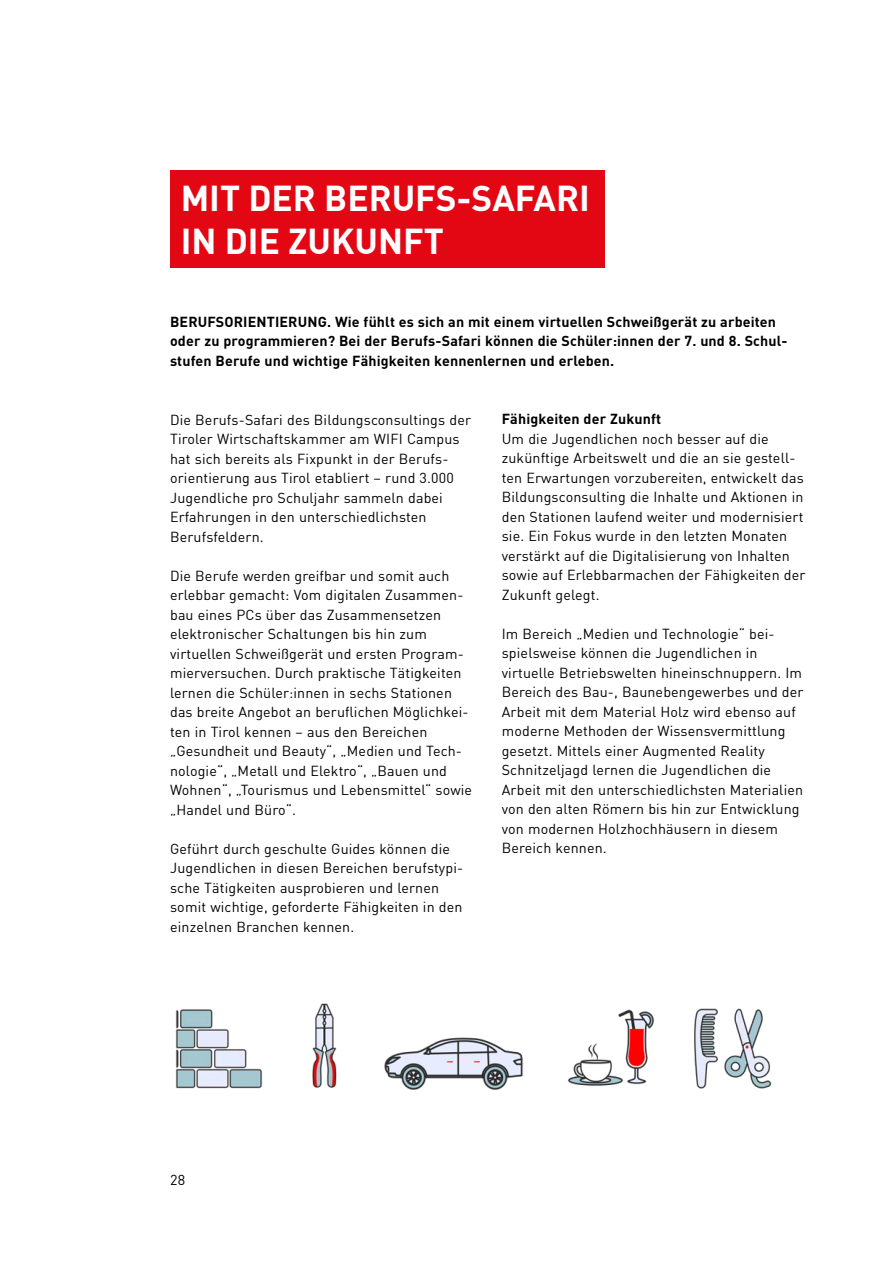
<style>
.page{position:relative;width:893px;height:1263px;background:#fff}
.page>*{position:absolute;margin:0;border:0;box-sizing:border-box;transform-origin:0 0}
.t1{font:700 35.25px/43.5px "DIN";color:#fff}
.t2{font:14.25px/19.5px "DIN";letter-spacing:.01em;color:#000}
.t3{font:700 14.25px/19.5px "DIN";letter-spacing:.01em;color:#000}
</style>
<div class="page">
<img style="left:384px;top:1037px;width:139px;height:53px">
<img style="left:312px;top:1003px;width:25px;height:85px">
<img style="left:175px;top:1009px;width:88px;height:80px">
<img style="left:567px;top:1009px;width:87px;height:77px">
<img style="left:694px;top:1008px;width:78px;height:81px">
<div style="left:170px;top:170px;width:435px;height:98px;background:#e30613"></div>
<h1 class="t1" style="left:181px;top:175px;width:411px">MIT DER BERUFS-SAFARI<br>IN DIE ZUKUNFT</h1>
<p class="t3" style="left:170px;top:311px;width:619px">BERUFSORIENTIERUNG. Wie fühlt es sich an mit einem virtuellen Schweißgerät zu arbeiten oder zu programmieren? Bei der Berufs-Safari können die Schüler:innen der 7. und 8. Schul&shy;stufen Berufe und wichtige Fähigkeiten kennenlernen und erleben.</p>
<p class="t2" style="left:170px;top:409px;width:302px">Die Berufs-Safari des Bildungsconsultings der Tiroler Wirtschaftskammer am WIFI Campus hat sich bereits als Fixpunkt in der Berufs&shy;orientierung aus Tirol etabliert – rund 3.000<br>Jugendliche pro Schuljahr sammeln dabei Erfahrungen in den unterschiedlichsten Berufsfeldern.</p>
<p class="t2" style="left:170px;top:565px;width:304px">Die Berufe werden greifbar und somit auch erlebbar gemacht: Vom digitalen Zusammen&shy;bau eines PCs über das Zusammensetzen elektronischer Schaltungen bis hin zum virtuellen Schweißgerät und ersten Program&shy;mierversuchen. Durch praktische Tätigkeiten lernen die Schüler:innen in sechs Stationen das breite Angebot an beruflichen Möglichkei&shy;ten in Tirol kennen – aus den Bereichen „Gesundheit und Beauty“, „Medien und Tech&shy;nologie“, „Metall und Elektro“, „Bauen und Wohnen“, „Tourismus und Lebensmittel“ sowie „Handel und Büro“.</p>
<p class="t2" style="left:170px;top:838px;width:295px">Geführt durch geschulte Guides können die Jugendlichen in diesen Bereichen berufstypi&shy;sche Tätigkeiten ausprobieren und lernen somit wichtige, geforderte Fähigkeiten in den einzelnen Branchen kennen.</p>
<p class="t3" style="left:502px;top:409px;width:161px">Fähigkeiten der Zukunft</p>
<p class="t2" style="left:502px;top:429px;width:305px">Um die Jugendlichen noch besser auf die zukünftige Arbeitswelt und die an sie gestell&shy;ten Erwartungen vorzubereiten, entwickelt das Bildungsconsulting die Inhalte und Aktionen in den Stationen laufend weiter und modernisiert sie. Ein Fokus wurde in den letzten Monaten verstärkt auf die Digitalisierung von Inhalten sowie auf Erlebbarmachen der Fähigkeiten der Zukunft gelegt.</p>
<p class="t2" style="left:502px;top:624px;width:303px">Im Bereich „Medien und Technologie“ bei&shy;spielsweise können die Jugendlichen in virtuelle Betriebswelten hineinschnuppern. Im Bereich des Bau-, Baunebengewerbes und der Arbeit mit dem Material Holz wird ebenso auf moderne Methoden der Wissensvermittlung gesetzt. Mittels einer Augmented Reality Schnitzeljagd lernen die Jugendlichen die Arbeit mit den unterschiedlichsten Materialien von den alten Römern bis hin zur Entwicklung von modernen Holzhochhäusern in diesem Bereich kennen.</p>
<p class="t2" style="left:170px;top:1170px;width:17px">28</p>
</div>
